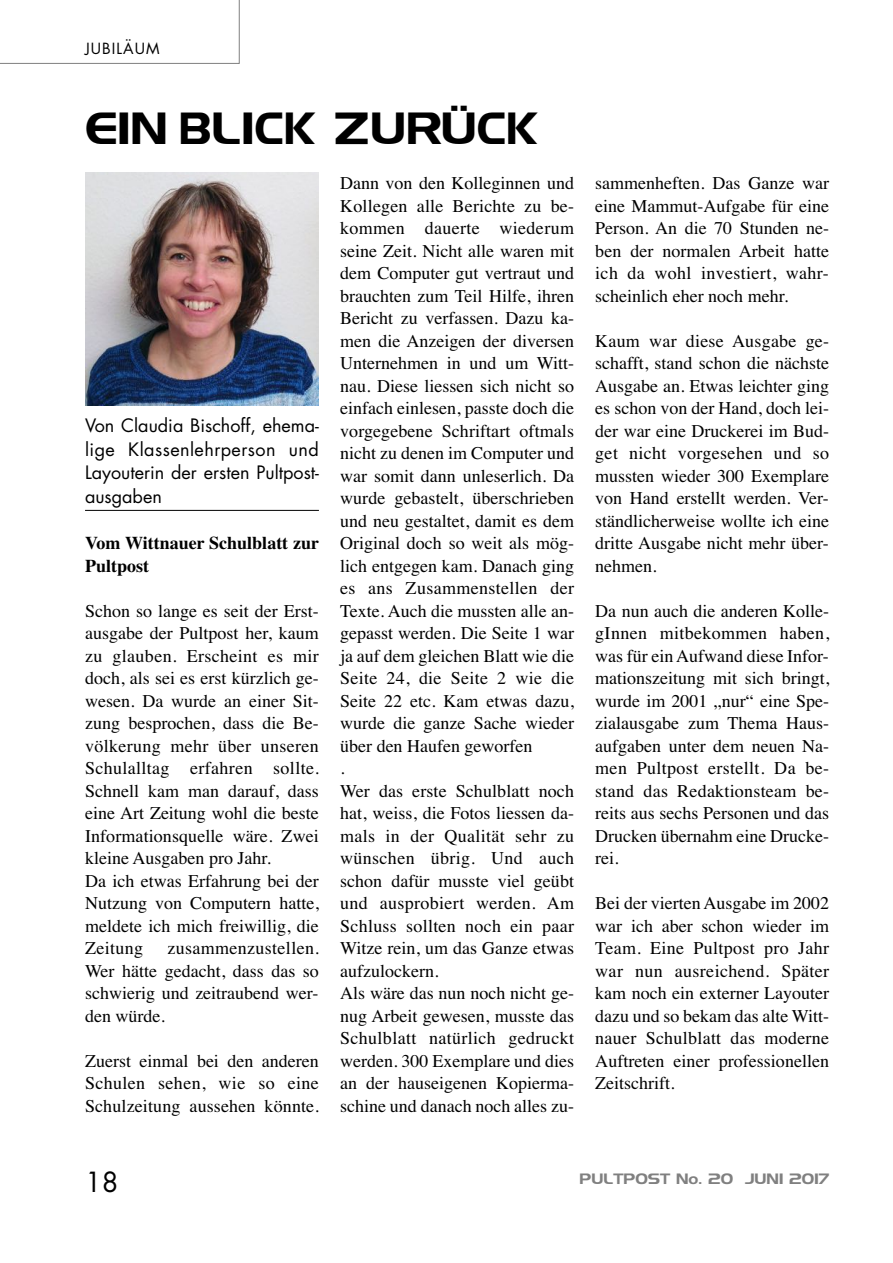
<style>
.page{position:relative;width:893px;height:1263px;background:#fff}
.page>*{position:absolute;margin:0;border:0;box-sizing:border-box;transform-origin:0 0}
.t1{font:45px "Denmark";color:#000}
.t2{font:27px "Futura";color:#000}
.t3{font:18px/22.5px "Times";color:#000;text-align:justify}
.t4{font:18px/23.5px "Futura";color:#000;text-align:justify}
.t5{font:700 18px/22.5px "Times";color:#000}
.t6{font:15px "Denmark";color:#808080}
.t7{font:15px "Futura";letter-spacing:.075em;color:#000}
</style>
<div class="page">
<svg style="left:0;top:0;width:240px;height:64px"></svg>
<hr style="left:85px;top:510px;width:234px;height:1px;background:#000">
<img style="left:85px;top:172px;width:234px;height:234px">
<p class="t7" style="left:85px;top:38px;width:76px">JUBILÄUM</p>
<h1 class="t1" style="left:85px;top:101px;width:455px">EIN BLICK ZURÜCK</h1>
<p class="t4" style="left:85px;top:413px;width:235px">Von Claudia Bischoff, ehema&shy;lige Klassenlehrperson und Layouterin der ersten Pultpost&shy;ausgaben</p>
<p class="t5" style="left:85px;top:530px;width:236px">Vom Wittnauer Schulblatt zur<br>Pultpost</p>
<p class="t3" style="left:85px;top:598px;width:235px;text-align:left">Schon so lange es seit der Erst&shy;ausgabe der Pultpost her, kaum zu glauben. Erscheint es mir doch, als sei es erst kürzlich ge&shy;wesen. Da wurde an einer Sit&shy;zung besprochen, dass die Be&shy;völkerung mehr über unseren<br>Schulalltag erfahren sollte.<br>Schnell kam man darauf, dass eine Art Zeitung wohl die beste<br>Informationsquelle wäre. Zwei kleine Ausgaben pro Jahr.<br>Da ich etwas Erfahrung bei der<br>Nutzung von Computern hatte, meldete ich mich freiwillig, die<br>Zeitung</p>
<p class="t3" style="left:85px;top:935px;width:235px;text-indent:82px">zusammenzustellen.<br>Wer hätte gedacht, dass das so schwierig und zeitraubend wer&shy;den würde.</p>
<p class="t3" style="left:85px;top:1048px;width:235px">Zuerst einmal bei den anderen Schulen sehen, wie so eine Schulzeitung aussehen könnte.</p>
<p class="t3" style="left:340px;top:170px;width:235px;text-align:left">Dann von den Kolleginnen und<br>Kollegen alle Berichte zu be&shy;kommen dauerte wiederum seine Zeit. Nicht alle waren mit dem Computer gut vertraut und brauchten zum Teil Hilfe, ihren<br>Bericht zu verfassen. Dazu ka&shy;men die Anzeigen der diversen<br>Unternehmen in und um Witt&shy;nau. Diese liessen sich nicht so einfach einlesen, passte doch die vorgegebene Schriftart oftmals nicht zu denen im Computer und war somit dann unleserlich. Da wurde gebastelt, überschrieben und neu gestaltet, damit es dem<br>Original doch so weit als mög&shy;lich entgegen kam. Danach ging es ans Zusammenstellen der<br>Texte. Auch die mussten alle an&shy;gepasst werden. Die Seite 1 war ja auf dem gleichen Blatt wie die<br>Seite 24, die Seite 2 wie die<br>Seite 22 etc. Kam etwas dazu, wurde die ganze Sache wieder über den Haufen geworfen<br>.<br>Wer das erste Schulblatt noch hat, weiss, die Fotos liessen da&shy;mals in der Qualität sehr zu wünschen übrig. Und auch schon dafür musste viel geübt und ausprobiert werden. Am<br>Schluss sollten noch ein paar<br>Witze rein, um das Ganze etwas aufzulockern.<br>Als wäre das nun noch nicht ge&shy;nug Arbeit gewesen, musste das<br>Schulblatt natürlich gedruckt werden. 300 Exemplare und dies an der hauseigenen Kopierma&shy;schine und danach noch alles zu-</p>
<p class="t3" style="left:595px;top:170px;width:235px">sammenheften. Das Ganze war eine Mammut-Aufgabe für eine Person. An die 70 Stunden ne&shy;ben der normalen Arbeit hatte ich da wohl investiert, wahr&shy;scheinlich eher noch mehr.</p>
<p class="t3" style="left:595px;top:328px;width:235px">Kaum war diese Ausgabe ge&shy;schafft, stand schon die nächste Ausgabe an. Etwas leichter ging es schon von der Hand, doch lei&shy;der war eine Druckerei im Bud&shy;get nicht vorgesehen und so mussten wieder 300 Exemplare von Hand erstellt werden. Ver&shy;ständlicherweise wollte ich eine dritte Ausgabe nicht mehr über&shy;nehmen.</p>
<p class="t3" style="left:595px;top:598px;width:235px">Da nun auch die anderen Kolle&shy;gInnen mitbekommen haben, was für ein Aufwand diese Infor&shy;mationszeitung mit sich bringt, wurde im 2001 „nur“ eine Spe&shy;zialausgabe zum Thema Haus&shy;aufgaben unter dem neuen Na&shy;men Pultpost erstellt. Da be&shy;stand das Redaktionsteam be&shy;reits aus sechs Personen und das Drucken übernahm eine Drucke&shy;rei.</p>
<p class="t3" style="left:595px;top:890px;width:235px">Bei der vierten Ausgabe im 2002 war ich aber schon wieder im Team. Eine Pultpost pro Jahr war nun ausreichend. Später kam noch ein externer Layouter dazu und so bekam das alte Witt&shy;nauer Schulblatt das moderne Auftreten einer professionellen Zeitschrift.</p>
<h2 class="t2" style="left:85px;top:1163px;width:35px">18</h2>
<p class="t6" style="left:579px;top:1169px;width:251px">PULTPOST No. 20 JUNI 2017</p>
</div>
